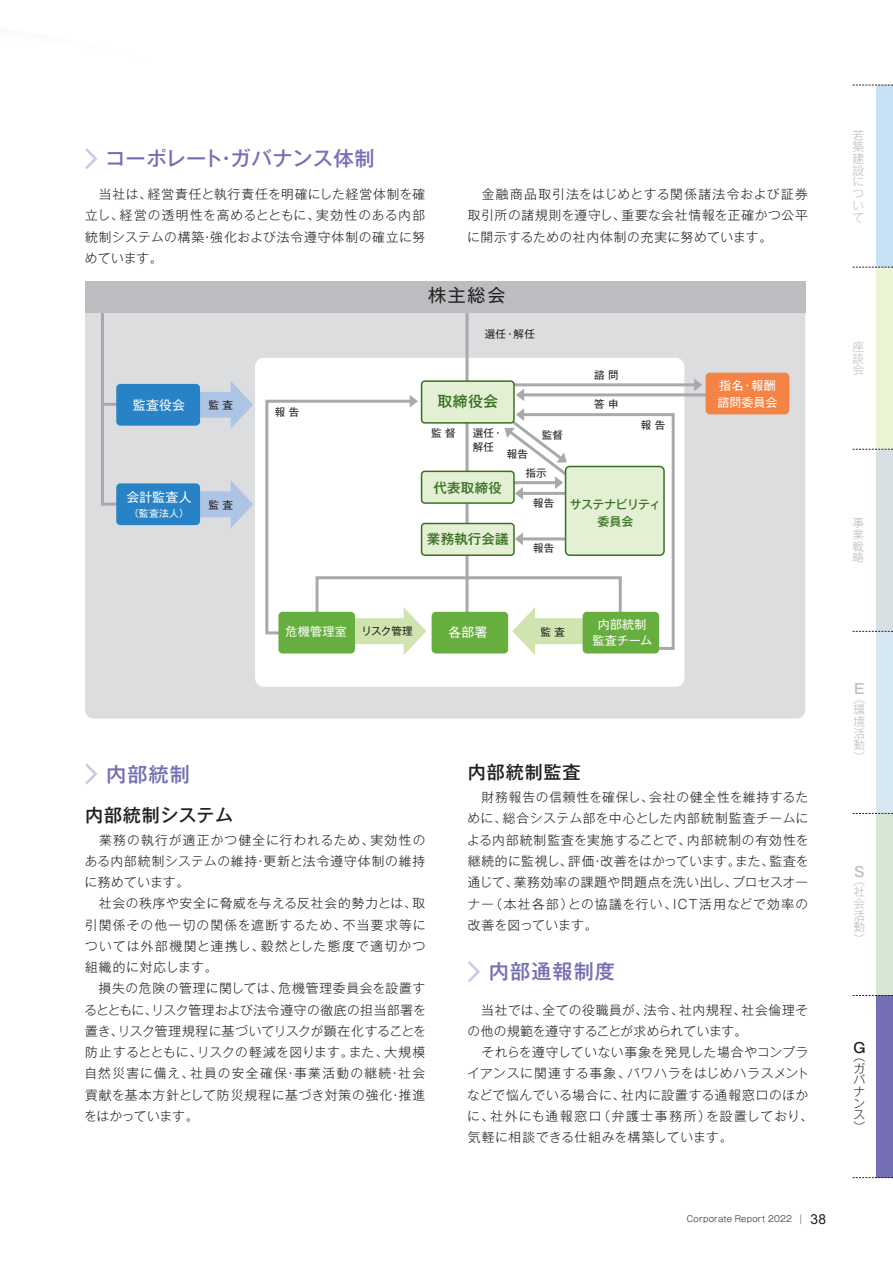
<style>
.page{position:relative;width:893px;height:1263px;background:#fff}
.page>*{position:absolute;margin:0;border:0;box-sizing:border-box;transform-origin:0 0}
.t1{font:500 20.25px "Gothic MB101 Pro";letter-spacing:.02em;color:#756fb3}
.t2{font:500 20.25px "Gothic MB101 Pro";letter-spacing:.05em;color:#756fb3}
.t3{font:500 18px "Gothic MB101 Pro";letter-spacing:.02em;color:#231f20}
.t4{font:500 18px "Gothic MB101 Pro";letter-spacing:.05em;color:#231f20}
.t5{font:18px "Gothic MB101 Pro";color:#231f20}
.t6{font:500 15px "Gothic MB101 Pro";color:#397123}
.t7{font:500 13.8px "Gothic MB101 Pro";color:#bcbdc0}
.t8{font:500 13.8px "Gothic MB101 Pro";color:#231f20}
.t9{font:500 13.5px "Gothic MB101 Pro";letter-spacing:.015em;color:#397123}
.t10{font:12.9px "Gothic MB101 Pro";letter-spacing:.025em;color:#fff}
.t11{font:300 12.75px/21.3px "Gothic MB101 Pro";letter-spacing:.055em;color:#231f20;text-align:justify}
.t12{font:300 12.75px/21.3px "Gothic MB101 Pro";letter-spacing:.03em;color:#231f20}
.t13{font:12px/16.5px "Gothic MB101 Pro";letter-spacing:.015em;color:#fff}
.t14{font:500 12px/17.2px "Gothic MB101 Pro";letter-spacing:-.05em;color:#397123;text-align:center}
.t15{font:300 11.7px/11.7px "Gothic MB101 Pro";color:#bcbdc0;text-align:justify}
.t16{font:300 11.7px/11.7px "Gothic MB101 Pro";color:#231f20;text-align:justify}
.t17{font:10.5px/13.5px "Gothic MB101 Pro";letter-spacing:.03em;color:#231f20}
.t18{font:9.75px "Gothic MB101 Pro";color:#fff}
.t19{font:300 8.55px "Gothic MB101 Pro";letter-spacing:.025em;color:#231f20}
.s1{font-size:9.6px}
.s2{font-family:"Arial";font-weight:400;font-size:13.8px}
</style>
<div class="page">
<svg style="left:85px;top:148px;width:13px;height:21px"></svg>
<svg style="left:85px;top:763px;width:12px;height:22px"></svg>
<svg style="left:468px;top:961px;width:12px;height:21px"></svg>
<div style="left:85px;top:312px;width:720px;height:407px;background:#dcdddf"></div>
<div style="left:255px;top:358px;width:429px;height:329px;background:#fff;border-radius:9px"></div>
<hr style="left:505px;top:383px;width:191px;height:3px;background:#a8a9ad">
<svg style="left:694px;top:378px;width:8px;height:13px"></svg>
<hr style="left:522px;top:393px;width:194px;height:3px;background:#a8a9ad">
<hr style="left:466px;top:308px;width:3px;height:309px;background:#a8a9ad">
<div style="left:316px;top:576px;width:306px;height:42px;border:3px solid #a8a9ad"></div>
<div style="left:432px;top:612px;width:76px;height:41px;background:#66ae3d;border-radius:4px"></div>
<div style="left:422px;top:523px;width:92px;height:32px;background:#e4f0d4;border-radius:3px"></div>
<div style="left:421px;top:523px;width:94px;height:33px;border:2px solid #397123;border-radius:3px"></div>
<div style="left:706px;top:373px;width:83px;height:41px;background:#f58345;border-radius:4px"></div>
<svg style="left:99px;top:312px;width:38px;height:195px;background:#d6d7d9"></svg>
<hr style="left:102px;top:403px;width:32px;height:3px;background:#a8a9ad">
<svg style="left:194px;top:480px;width:59px;height:48px;background:#c3cfe2"></svg>
<svg style="left:194px;top:381px;width:59px;height:48px;background:#c3cfe2"></svg>
<div style="left:85px;top:281px;width:720px;height:31px;background:#bcbdc0"></div>
<div style="left:116px;top:384px;width:84px;height:42px;background:#2783c5;border-radius:4px"></div>
<div style="left:116px;top:483px;width:84px;height:42px;background:#2783c5;border-radius:4px"></div>
<svg style="left:265px;top:395px;width:161px;height:260px"></svg>
<svg style="left:494px;top:389px;width:182px;height:266px"></svg>
<div style="left:278px;top:612px;width:77px;height:41px;background:#66ae3d;border-radius:4px"></div>
<div style="left:583px;top:612px;width:76px;height:41px;background:#66ae3d;border-radius:4px"></div>
<div style="left:422px;top:471px;width:92px;height:32px;background:#e4f0d4;border-radius:3px"></div>
<div style="left:421px;top:471px;width:94px;height:33px;border:2px solid #397123;border-radius:3px"></div>
<div style="left:566px;top:466px;width:98px;height:89px;background:#e4f0d4;border-radius:4px"></div>
<div style="left:565px;top:466px;width:100px;height:90px;border:2px solid #397123;border-radius:4px"></div>
<div style="left:422px;top:381px;width:92px;height:42px;background:#e4f0d4;border-radius:3px"></div>
<div style="left:421px;top:380px;width:94px;height:44px;border:2px solid #397123;border-radius:3px"></div>
<div style="left:876px;top:85px;width:17px;height:182px;background:#c7e2f5"></div>
<div style="left:876px;top:449px;width:17px;height:182px;background:#d8dfe3"></div>
<div style="left:876px;top:813px;width:17px;height:182px;background:#d7e6d4"></div>
<div style="left:876px;top:267px;width:17px;height:182px;background:#eaf3d4"></div>
<div style="left:876px;top:631px;width:17px;height:182px;background:#d5e8f1"></div>
<div style="left:876px;top:995px;width:17px;height:182px;background:#756fb3"></div>
<svg style="left:853px;top:85px;width:40px;height:1px"></svg>
<svg style="left:853px;top:813px;width:40px;height:1px"></svg>
<svg style="left:853px;top:449px;width:40px;height:1px"></svg>
<svg style="left:853px;top:267px;width:40px;height:1px"></svg>
<svg style="left:853px;top:995px;width:40px;height:1px"></svg>
<svg style="left:853px;top:631px;width:40px;height:1px"></svg>
<svg style="left:853px;top:1177px;width:40px;height:1px"></svg>
<p class="t1" style="left:105px;top:142px;width:271px">コーポレート・ガバナンス体制</p>
<p class="t11" style="left:85px;top:182px;width:342px">　当社は、経営責任と執行責任を明確にした経営体制を確立し、経営の透明性を高めるとともに、実効性のある内部統制システムの構築・強化および法令遵守体制の確立に努めています。</p>
<p class="t11" style="left:467px;top:182px;width:342px">　金融商品取引法をはじめとする関係諸法令および証券取引所の諸規則を遵守し、重要な会社情報を正確かつ公平に開示するための社内体制の充実に努めています。</p>
<p class="t10" style="left:133px;top:394px;width:54px">監査役会</p>
<p class="t17" style="left:208px;top:397px;width:26px">監 査</p>
<p class="t10" style="left:126px;top:486px;width:67px">会計監査人</p>
<p class="t18" style="left:129px;top:505px;width:61px">（監査法人）</p>
<p class="t17" style="left:208px;top:497px;width:26px">監 査</p>
<p class="t17" style="left:275px;top:404px;width:26px">報 告</p>
<p class="t5" style="left:428px;top:281px;width:79px">株主総会</p>
<p class="t17" style="left:485px;top:326px;width:52px">選任・解任</p>
<p class="t6" style="left:437px;top:389px;width:62px">取締役会</p>
<p class="t17" style="left:431px;top:425px;width:26px">監 督</p>
<p class="t17" style="left:473px;top:425px;width:32px">選任・解任</p>
<p class="t17" style="left:507px;top:446px;width:23px">報告</p>
<p class="t17" style="left:542px;top:427px;width:23px">監督</p>
<p class="t17" style="left:594px;top:367px;width:26px">諮 問</p>
<p class="t17" style="left:594px;top:396px;width:26px">答 申</p>
<p class="t17" style="left:641px;top:417px;width:26px">報 告</p>
<p class="t9" style="left:434px;top:476px;width:70px">代表取締役</p>
<p class="t9" style="left:427px;top:528px;width:83px">業務執行会議</p>
<p class="t17" style="left:525px;top:464px;width:23px">指示</p>
<p class="t17" style="left:533px;top:495px;width:23px">報告</p>
<p class="t17" style="left:533px;top:540px;width:23px">報告</p>
<p class="t14" style="left:570px;top:494px;width:93px">サステナビリティ委員会</p>
<p class="t13" style="left:286px;top:621px;width:63px">危機管理室</p>
<p class="t13" style="left:592px;top:614px;width:61px;text-align:center">内部統制監査チーム</p>
<p class="t10" style="left:448px;top:621px;width:41px">各部署</p>
<p class="t17" style="left:362px;top:623px;width:53px">リスク管理</p>
<p class="t17" style="left:540px;top:624px;width:26px">監 査</p>
<p class="t13" style="left:717px;top:376px;width:62px">指名・報酬諮問委員会</p>
<p class="t2" style="left:106px;top:757px;width:85px">内部統制</p>
<p class="t3" style="left:85px;top:800px;width:150px">内部統制システム</p>
<p class="t11" style="left:84px;top:827px;width:342px">　業務の執行が適正かつ健全に行われるため、実効性のある内部統制システムの維持・更新と法令遵守体制の維持に務めています。</p>
<p class="t11" style="left:85px;top:891px;width:342px">　社会の秩序や安全に脅威を与える反社会的勢力とは、取引関係その他一切の関係を遮断するため、不当要求等については外部機関と連携し、毅然とした態度で適切かつ組織的に対応します。</p>
<p class="t11" style="left:84px;top:976px;width:343px">　損失の危険の管理に関しては、危機管理委員会を設置するとともに、リスク管理および法令遵守の徹底の担当部署を置き、リスク管理規程に基づいてリスクが顕在化することを防止するとともに、リスクの軽減を図ります。また、大規模自然災害に備え、社員の安全確保・事業活動の継続・社会貢献を基本方針として防災規程に基づき対策の強化・推進をはかっています。</p>
<p class="t4" style="left:468px;top:757px;width:114px">内部統制監査</p>
<p class="t11" style="left:467px;top:785px;width:343px">　財務報告の信頼性を確保し、会社の健全性を維持するために、総合システム部を中心とした内部統制監査チームによる内部統制監査を実施することで、内部統制の有効性を継続的に監視し、評価・改善をはかっています。また、監査を通じて、業務効率の課題や問題点を洗い出し、プロセスオーナー（本社各部）との協議を行い、ICT活用などで効率の改善を図っています。</p>
<p class="t2" style="left:489px;top:955px;width:128px">内部通報制度</p>
<p class="t12" style="left:467px;top:997px;width:342px">　当社では、全ての役職員が、法令、社内規程、社会倫理その他の規範を遵守することが求められています。</p>
<p class="t11" style="left:467px;top:1040px;width:347px;text-align:left">　それらを遵守していない事象を発見した場合やコンプライアンスに関連する事象、パワハラをはじめハラスメントなどで悩んでいる場合に、社内に設置する通報窓口のほかに、社外にも通報窓口（弁護士事務所）を設置しており、気軽に相談できる仕組みを構築しています。</p>
<p class="t15" style="left:853px;top:128px;width:13px">若築建設について</p>
<p class="t15" style="left:853px;top:339px;width:13px">座談会</p>
<p class="t15" style="left:853px;top:515px;width:13px">事業戦略</p>
<p class="t7" style="left:854px;top:678px;width:12px">E</p>
<p class="t15" style="left:854px;top:691px;width:13px">（環境活動）</p>
<p class="t7" style="left:854px;top:860px;width:11px">S</p>
<p class="t15" style="left:854px;top:873px;width:13px">（社会活動）</p>
<p class="t8" style="left:853px;top:1036px;width:13px">G</p>
<p class="t16" style="left:854px;top:1049px;width:13px">（ガバナンス）</p>
<p class="t19" style="left:687px;top:1212px;width:141px">Corporate Report 2022 <span class="s1">│</span> <span class="s2">38</span></p>
</div>
